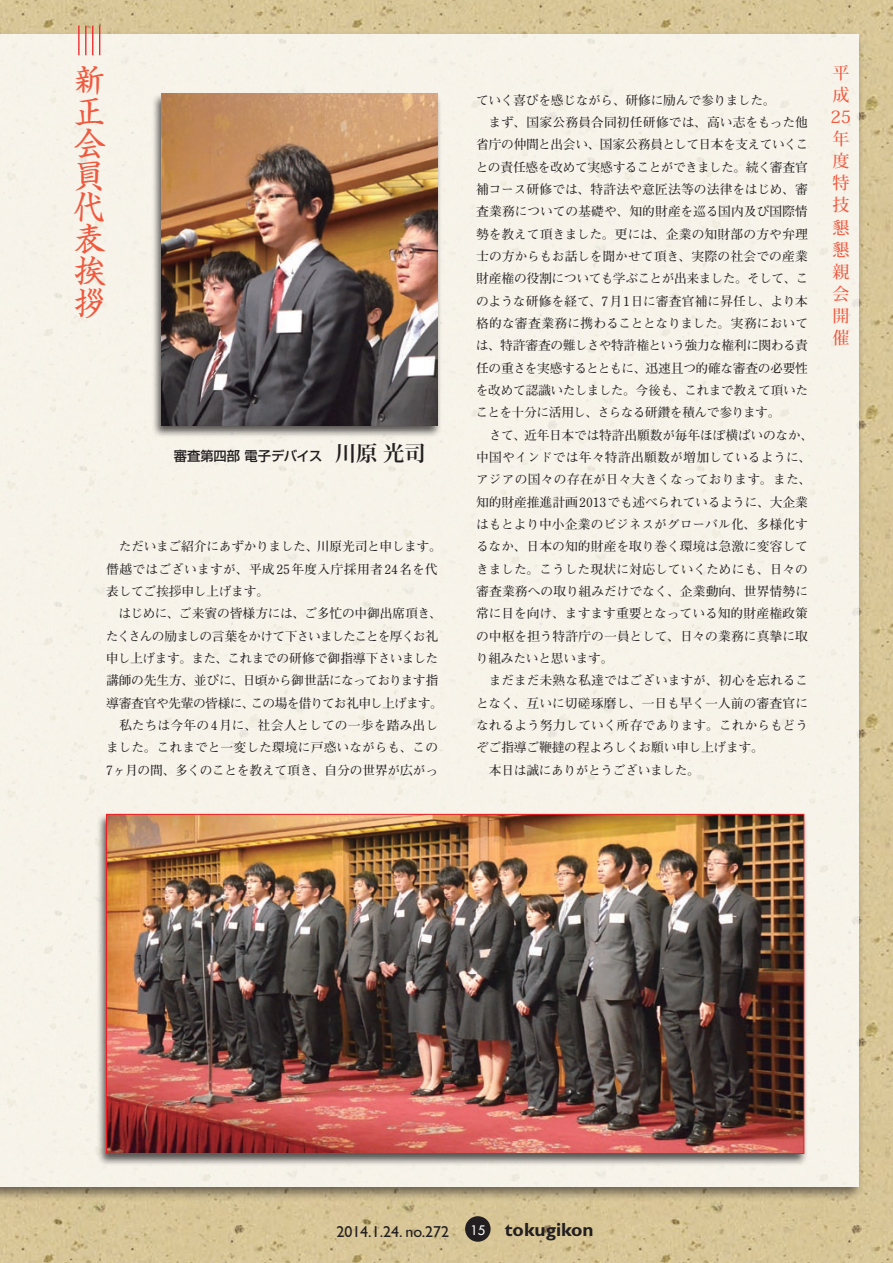
<style>
.page{position:relative;width:893px;height:1263px;background:#fff}
.page>*{position:absolute;margin:0;border:0;box-sizing:border-box;transform-origin:0 0}
.特集インタビュー名前1文字{font:31.95px/32px "Shinsei Kai Pro CBSK1";color:#f0593e;text-align:justify}
.ノーマル{font:700 19.2px "Gill Sans";color:#231f20}
.特集インタビュー名前1文字-2{font:500 16.95px/22px "Koz Min Pro";color:#f0593e}
.寄稿本文{font:15.9px "Gill Sans";color:#231f20}
.特集インタビュー名前1文字-3{font:500 13.35px "Shin Go Pro";color:#231f20}
.特集本文{font:700 12.75px/22.4px "Futo Min A101 Pro";letter-spacing:-.01em;color:#231f20;text-align:justify}
.特集本文-2{font:700 12.75px/22.4px "Futo Min A101 Pro";letter-spacing:-.045em;color:#231f20}
.ノーマル-2{font:12.75px "Futura";color:#fff}
.s1{font-family:"Koz Min Pro";font-weight:700;font-size:21.3px}
</style>
<div class="page">
<img style="left:0;top:0;width:893px;height:1263px">
<div style="left:0;top:30px;width:864px;height:1170px;background:#231f20;opacity:.75"></div>
<div style="left:0;top:34px;width:859px;height:1152px;background:#f7f3ea"></div>
<div style="left:465px;top:1216px;width:26px;height:26px;background:#231f20;border-radius:50%"></div>
<hr style="left:78px;top:26px;width:2px;height:29px;background:#ee1d23">
<svg style="left:85px;top:26px;width:1px;height:29px"></svg>
<svg style="left:92px;top:26px;width:1px;height:29px"></svg>
<svg style="left:99px;top:26px;width:1px;height:29px"></svg>
<div style="left:151px;top:92px;width:291px;height:346px;background:#231f20;opacity:.75"></div>
<img style="left:162px;top:94px;width:276px;height:331px">
<div style="left:96px;top:812px;width:711px;height:354px;background:#231f20;opacity:.75"></div>
<img style="left:108px;top:816px;width:694px;height:336px">
<p class="特集インタビュー名前1文字" style="left:73px;top:60px;width:34px">新正会員代表挨拶</p>
<p class="特集インタビュー名前1文字-3" style="left:174px;top:445px;width:253px">審査第四部 電子デバイス <span class="s1">川原 光司</span></p>
<p class="特集本文" style="left:106px;top:534px;width:337px;text-align:left">　ただいまご紹介にあずかりました、川原光司と申します。僭越ではございますが、平成25年度入庁採用者24名を代表してご挨拶申し上げます。</p>
<p class="特集本文-2" style="left:106px;top:601px;width:339px">　はじめに、ご来賓の皆様方には、ご多忙の中御出席頂き、たくさんの励ましの言葉をかけて下さいましたことを厚くお礼申し上げます。また、これまでの研修で御指導下さいました講師の先生方、並びに、日頃から御世話になっております指導審査官や先輩の皆様に、この場を借りてお礼申し上げます。</p>
<p class="特集本文" style="left:106px;top:712px;width:334px">　私たちは今年の 4月に、社会人としての一歩を踏み出しました。これまでと一変した環境に戸惑いながらも、この7ヶ月の間、多くのことを教えて頂き、自分の世界が広がっ</p>
<p class="特集本文" style="left:476px;top:87px;width:301px">ていく喜びを感じながら、研修に励んで参りました。</p>
<p class="特集本文" style="left:476px;top:110px;width:334px">　まず、国家公務員合同初任研修では、高い志をもった他省庁の仲間と出会い、国家公務員として日本を支えていくことの責任感を改めて実感することができました。続く審査官補コース研修では、特許法や意匠法等の法律をはじめ、審査業務についての基礎や、知的財産を巡る国内及び国際情勢を教えて頂きました。更には、企業の知財部の方や弁理士の方からもお話しを聞かせて頂き、実際の社会での産業財産権の役割についても学ぶことが出来ました。そして、このような研修を経て、7月1日に審査官補に昇任し、より本格的な審査業務に携わることとなりました。実務においては、特許審査の難しさや特許権という強力な権利に関わる責任の重さを実感するとともに、迅速且つ的確な審査の必要性を改めて認識いたしました。今後も、これまで教えて頂いたことを十分に活用し、さらなる研鑽を積んで参ります。</p>
<p class="特集本文" style="left:476px;top:422px;width:339px;text-align:left">　さて、近年日本では特許出願数が毎年ほぼ横ばいのなか、中国やインドでは年々特許出願数が増加しているように、アジアの国々の存在が日々大きくなっております。また、知的財産推進計画 2013でも述べられているように、大企業はもとより中小企業のビジネスがグローバル化、多様化するなか、日本の知的財産を取り巻く環境は急激に変容してきました。こうした現状に対応していくためにも、日々の審査業務への取り組みだけでなく、企業動向、世界情勢に常に目を向け、ますます重要となっている知的財産権政策の中枢を担う特許庁の一員として、日々の業務に真摯に取り組みたいと思います。</p>
<p class="特集本文" style="left:476px;top:668px;width:334px">　まだまだ未熟な私達ではございますが、初心を忘れることなく、互いに切磋琢磨し、一日も早く一人前の審査官になれるよう努力していく所存であります。これからもどうぞご指導ご鞭撻の程よろしくお願い申し上げます。</p>
<p class="特集本文" style="left:476px;top:757px;width:225px">　本日は誠にありがとうございました。</p>
<p class="特集インタビュー名前1文字-2" style="left:830px;top:61px;width:23px">平成<br>25年度特技懇懇親会開催</p>
<p class="寄稿本文" style="left:336px;top:1222px;width:114px">2014.1.24. no.272</p>
<p class="ノーマル-2" style="left:470px;top:1222px;width:16px">15</p>
<p class="ノーマル" style="left:505px;top:1218px;width:90px">tokugikon</p>
</div>
